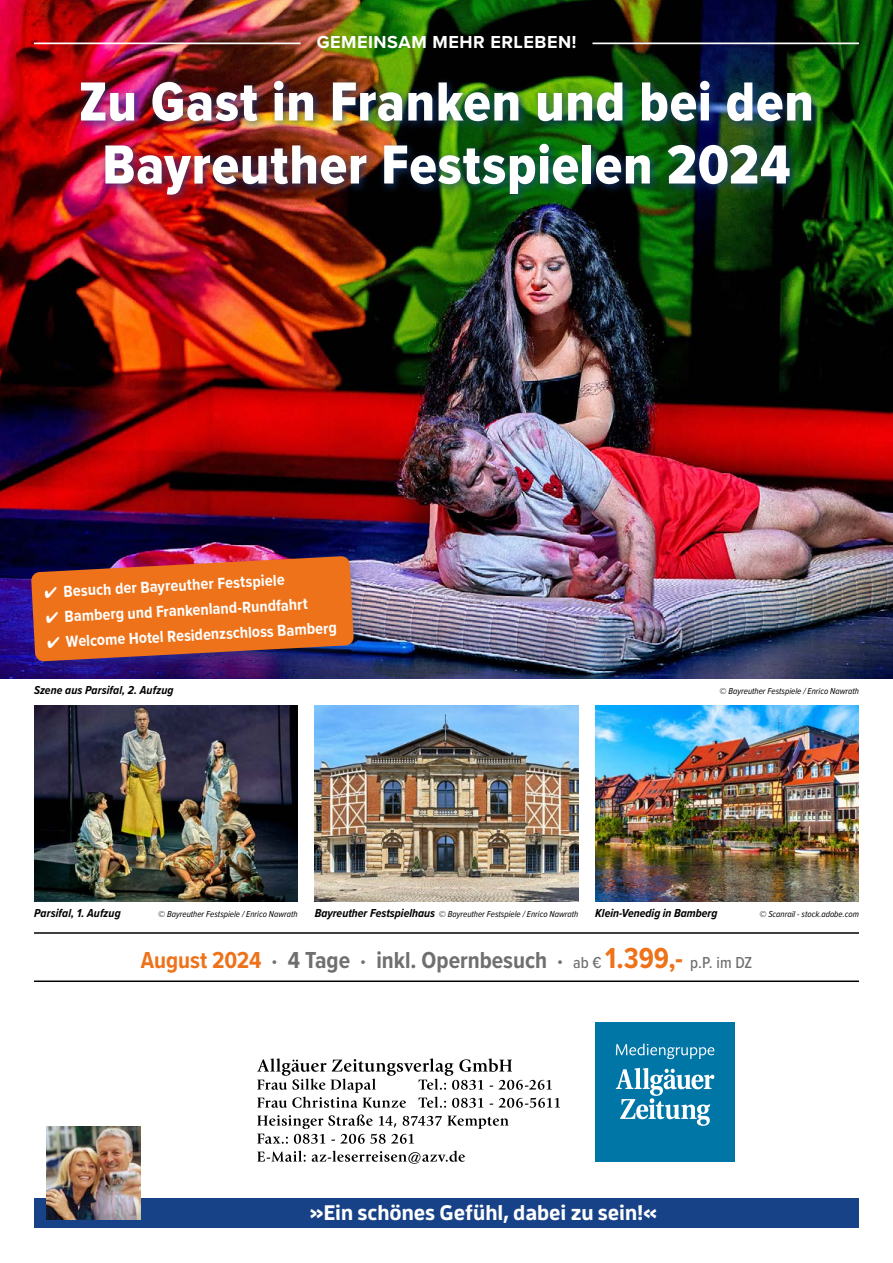
<style>
.page{position:relative;width:893px;height:1263px;background:#fff}
.page>*{position:absolute;margin:0;border:0;box-sizing:border-box;transform-origin:0 0}
.t1{font:57px/63px "Proxima Nova Cond Extrabld";letter-spacing:.015em;color:#fff;text-align:center}
.t2{font:700 24px "Proxima Nova Cond";color:#706f6f}
.t3{font:700 21px "Enzo OT";color:#fff}
.t4{font:700 18px "Proxima Nova";letter-spacing:.03em;color:#fff}
.t5{font:700 16.5px "Proxima Nova Cond";color:#fff}
.t6{font:italic 700 12px "Proxima Nova Cond";letter-spacing:.01em;color:#000}
.t7{font:italic 9px "Proxima Nova Cond";color:#000}
.s1{font-weight:700;font-size:12px}
.s2{color:#ee7219}
.s3{font-weight:500;font-size:16.5px}
.s4{font-size:30px;color:#ee7219}
</style>
<div class="page">
<img style="left:0;top:0;width:893px;height:678px">
<hr style="left:34px;top:43px;width:266px;height:1px;background:#fff">
<hr style="left:592px;top:43px;width:267px;height:1px;background:#fff">
<div style="left:75px;top:76px;width:747px;height:130px;background:#184287;opacity:.75"></div>
<hr style="left:34px;top:932px;width:825px;height:2px;background:#000">
<hr style="left:34px;top:980px;width:825px;height:2px;background:#000">
<div style="left:27px;top:552px;width:340px;height:123px;background:#184287;opacity:.25"></div>
<svg style="left:31px;top:556px;width:323px;height:105px;background:#d26425"></svg>
<img style="left:315px;top:706px;width:263px;height:195px">
<img style="left:595px;top:706px;width:264px;height:195px">
<img style="left:34px;top:706px;width:264px;height:195px">
<div style="left:34px;top:1198px;width:825px;height:30px;background:#184287"></div>
<img style="left:47px;top:1126px;width:93px;height:94px">
<svg style="left:257px;top:1058px;width:303px;height:50px"></svg>
<svg style="left:257px;top:1114px;width:252px;height:30px"></svg>
<svg style="left:257px;top:1151px;width:208px;height:13px"></svg>
<div style="left:595px;top:1021px;width:140px;height:140px;background:#0076a7"></div>
<svg style="left:616px;top:1068px;width:98px;height:58px"></svg>
<svg style="left:616px;top:1043px;width:98px;height:16px"></svg>
<h3 class="t4" style="left:317px;top:29px;width:261px">GEMEINSAM MEHR ERLEBEN!</h3>
<h1 class="t1" style="left:79px;top:72px;width:736px">Zu Gast in Franken und bei den<br>Bayreuther Festspielen 2024</h1>
<h3 class="t5" style="left:44px;top:580px;width:242px;rotate:-3deg">✔ Besuch der Bayreuther Festspiele</h3>
<h3 class="t5" style="left:45px;top:605px;width:264px;rotate:-3deg">✔ Bamberg und Frankenland-Rundfahrt</h3>
<h3 class="t5" style="left:47px;top:630px;width:291px;rotate:-3deg">✔ Welcome Hotel Residenzschloss Bamberg</h3>
<h3 class="t6" style="left:34px;top:681px;width:141px">Szene aus Parsifal, 2. Aufzug</h3>
<p class="t7" style="left:720px;top:684px;width:141px">© Bayreuther Festspiele / Enrico Nawrath</p>
<h3 class="t6" style="left:34px;top:904px;width:88px">Parsifal, 1. Aufzug</h3>
<p class="t7" style="left:158px;top:908px;width:141px">© Bayreuther Festspiele / Enrico Nawrath</p>
<p class="t7" style="left:315px;top:908px;width:265px"><span class="s1">Bayreuther Festspielhaus</span> © Bayreuther Festspiele / Enrico Nawrath</p>
<h3 class="t6" style="left:595px;top:904px;width:124px">Klein-Venedig in Bamberg</h3>
<p class="t7" style="left:759px;top:908px;width:101px">© Scanrail - stock.adobe.com</p>
<h2 class="t2" style="left:141px;top:942px;width:613px"><span class="s2">August 2024</span> · 4 Tage · inkl. Opernbesuch · <span class="s3">ab €</span> <span class="s4">1.399,-</span> <span class="s3">p.P. im DZ</span></h2>
<h3 class="t3" style="left:309px;top:1200px;width:349px">»Ein schönes Gefühl, dabei zu sein!«</h3>
</div>
